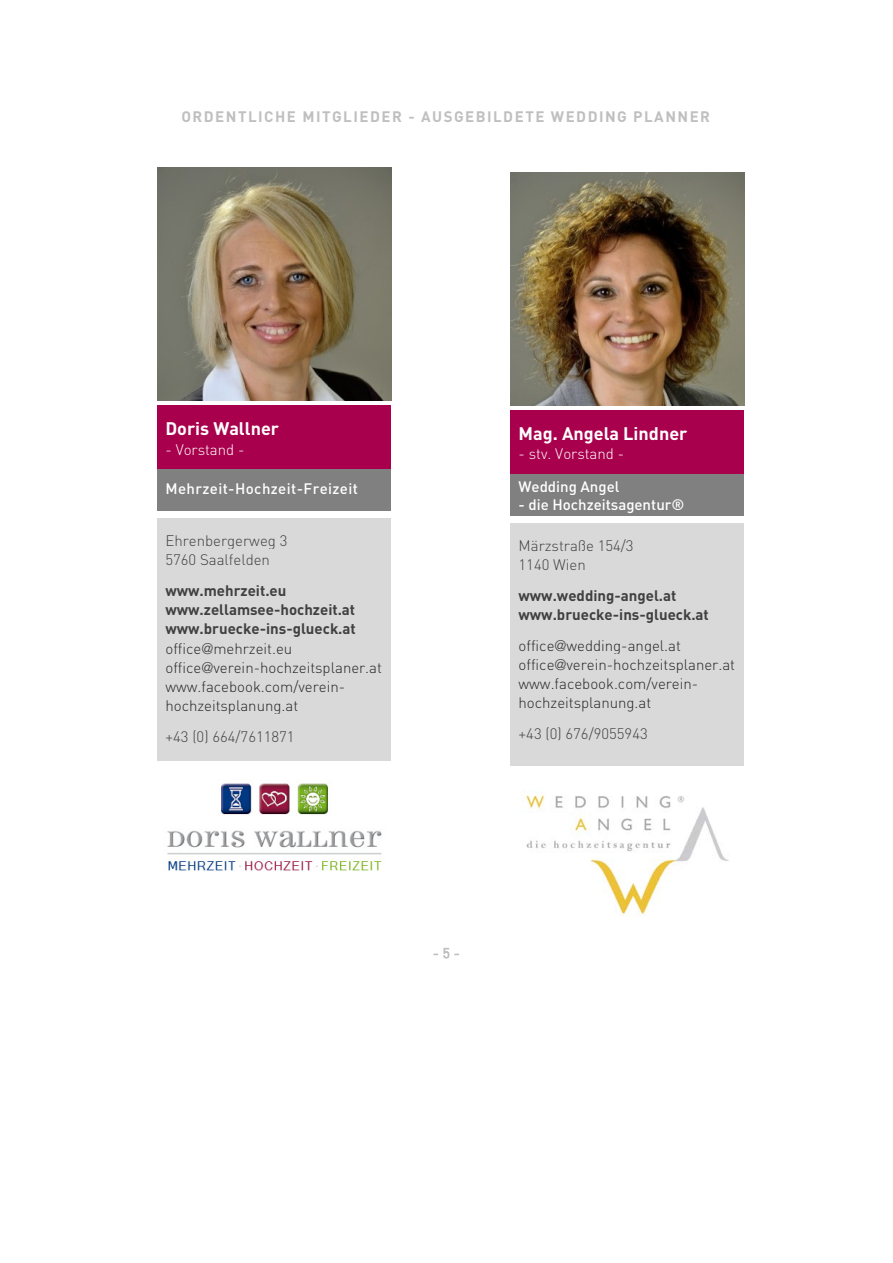
<style>
.page{position:relative;width:893px;height:1263px;background:#fff}
.page>*{position:absolute;margin:0;border:0;box-sizing:border-box;transform-origin:0 0}
.t1{font:700 18px "DIN Pro";color:#fff}
.t2{font:300 15px/19.2px "DIN Pro";color:#262626}
.t3{font:300 15px/19.2px "DIN Pro";color:#404040}
.t4{font:700 15px "DIN Pro";letter-spacing:.1em;color:#bfbfbf}
.t5{font:700 15px/19.2px "DIN Pro";color:#404040}
.t6{font:500 15px "DIN Pro";color:#fff}
.t7{font:500 15px "DIN Pro";letter-spacing:.025em;color:#fff}
.t8{font:300 15px "DIN Pro";color:#fff}
.s1{font-weight:700;color:#404040}
.s2{font-family:"Helvetica Neue LT Std";color:#404040}
</style>
<div class="page">
<svg style="left:434px;top:948px;width:15px;height:10px"></svg>
<div style="left:157px;top:405px;width:234px;height:64px;background:#a9004d"></div>
<div style="left:157px;top:469px;width:234px;height:42px;background:#808080"></div>
<div style="left:157px;top:518px;width:234px;height:242px;background:#d9d9d9"></div>
<div style="left:510px;top:410px;width:234px;height:64px;background:#a9004d"></div>
<div style="left:510px;top:474px;width:234px;height:42px;background:#808080"></div>
<div style="left:510px;top:523px;width:234px;height:242px;background:#d9d9d9"></div>
<img style="left:158px;top:167px;width:233px;height:234px">
<img style="left:167px;top:783px;width:215px;height:88px">
<img style="left:511px;top:172px;width:233px;height:234px">
<img style="left:523px;top:790px;width:206px;height:126px">
<p class="t4" style="left:181px;top:106px;width:530px">ORDENTLICHE MITGLIEDER - AUSGEBILDETE WEDDING PLANNER</p>
<p class="t1" style="left:165px;top:416px;width:115px">Doris Wallner</p>
<p class="t8" style="left:165px;top:439px;width:81px">- Vorstand -</p>
<p class="t7" style="left:165px;top:478px;width:194px">Mehrzeit-Hochzeit-Freizeit</p>
<p class="t3" style="left:165px;top:530px;width:124px">Ehrenbergerweg 3<br>5760 Saalfelden</p>
<p class="t2" style="left:165px;top:580px;width:218px"><span class="s1">www.mehrzeit.eu www.zellamsee-hochzeit.at www.bruecke-ins-glueck.at </span>office<span class="s2">@</span>mehrzeit.eu office<span class="s2">@</span>verein-hochzeitsplaner.at www.facebook.com/verein&shy;hochzeitsplanung.at</p>
<p class="t3" style="left:165px;top:726px;width:131px">+43 (0) 664/7611871</p>
<p class="t1" style="left:518px;top:421px;width:170px">Mag. Angela Lindner</p>
<p class="t8" style="left:518px;top:444px;width:107px">- stv. Vorstand -</p>
<p class="t6" style="left:518px;top:476px;width:102px">Wedding Angel</p>
<p class="t6" style="left:518px;top:494px;width:167px">- die Hochzeitsagentur®</p>
<p class="t3" style="left:518px;top:536px;width:117px">Märzstraße 154/3<br>1140 Wien</p>
<p class="t5" style="left:518px;top:585px;width:192px">www.wedding-angel.at www.bruecke-ins-glueck.at</p>
<p class="t2" style="left:518px;top:635px;width:218px">office<span class="s2">@</span>wedding-angel.at office<span class="s2">@</span>verein-hochzeitsplaner.at www.facebook.com/verein&shy;hochzeitsplanung.at</p>
<p class="t3" style="left:518px;top:723px;width:131px">+43 (0) 676/9055943</p>
</div>
